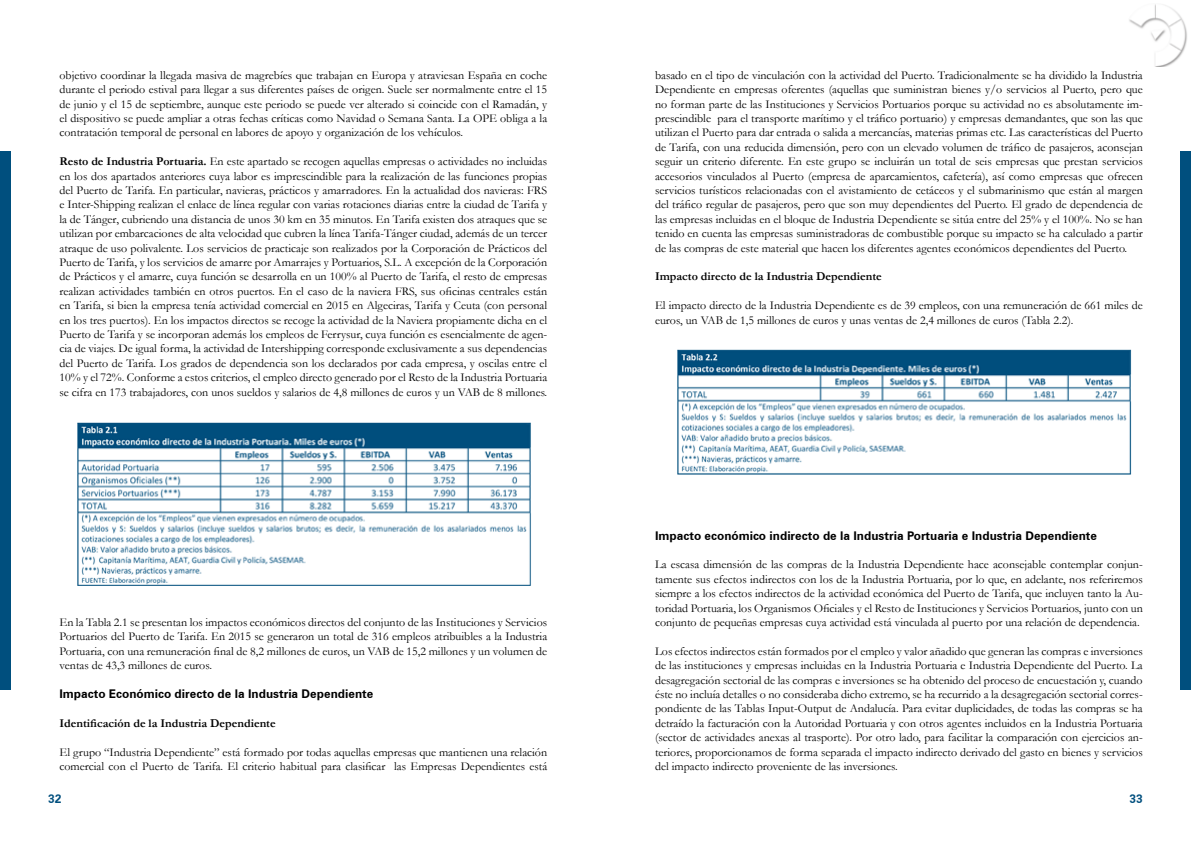
<style>
.page{position:relative;width:1191px;height:842px;background:#fff}
.page>*{position:absolute;margin:0;border:0;box-sizing:border-box;transform-origin:0 0}
.t1{font:12px/14.4px "Garamond";color:#000;text-align:justify}
.t2{font:700 12px "Zurich BT";color:#000}
.t3{font:700 12px "Garamond";color:#000}
.t4{font:700 12px "Zurich BT";color:#004f7e}
.s1{font-weight:700}
</style>
<div class="page">
<img style="left:1129px;top:4px;width:58px;height:62px">
<div style="left:0;top:152px;width:11px;height:538px;background:#004f7e"></div>
<div style="left:1180px;top:152px;width:11px;height:538px;background:#004f7e"></div>
<img style="left:77px;top:422px;width:454px;height:164px">
<img style="left:677px;top:349px;width:455px;height:126px">
<p class="t1" style="left:59px;top:67px;width:489px">objetivo coordinar la llegada masiva de magrebíes que trabajan en Europa y atraviesan España en coche durante el periodo estival para llegar a sus diferentes países de origen. Suele ser normalmente entre el 15 de junio y el 15 de septiembre, aunque este periodo se puede ver alterado si coincide con el Ramadán, y el dispositivo se puede ampliar a otras fechas críticas como Navidad o Semana Santa. La OPE obliga a la contratación temporal de personal en labores de apoyo y organización de los vehículos.</p>
<p class="t1" style="left:59px;top:154px;width:489px"><span class="s1">Resto de Industria Portuaria.</span> En este apartado se recogen aquellas empresas o actividades no incluidas en los dos apartados anteriores cuya labor es imprescindible para la realización de las funciones propias del Puerto de Tarifa. En particular, navieras, prácticos y amarradores. En la actualidad dos navieras: FRS e Inter-Shipping realizan el enlace de línea regular con varias rotaciones diarias entre la ciudad de Tarifa y la de Tánger, cubriendo una distancia de unos 30 km en 35 minutos. En Tarifa existen dos atraques que se utilizan por embarcaciones de alta velocidad que cubren la línea Tarifa-Tánger ciudad, además de un tercer atraque de uso polivalente. Los servicios de practicaje son realizados por la Corporación de Prácticos del Puerto de Tarifa, y los servicios de amarre por Amarrajes y Portuarios, S.L. A excepción de la Corporación de Prácticos y el amarre, cuya función se desarrolla en un 100% al Puerto de Tarifa, el resto de empresas realizan actividades también en otros puertos. En el caso de la naviera FRS, sus oficinas centrales están en Tarifa, si bien la empresa tenía actividad comercial en 2015 en Algeciras, Tarifa y Ceuta (con personal en los tres puertos). En los impactos directos se recoge la actividad de la Naviera propiamente dicha en el Puerto de Tarifa y se incorporan además los empleos de Ferrysur, cuya función es esencialmente de agen&shy;cia de viajes. De igual forma, la actividad de Intershipping corresponde exclusivamente a sus dependencias del Puerto de Tarifa. Los grados de dependencia son los declarados por cada empresa, y oscilas entre el 10% y el 72%. Conforme a estos criterios, el empleo directo generado por el Resto de la Industria Portuaria se cifra en 173 trabajadores, con unos sueldos y salarios de 4,8 millones de euros y un VAB de 8 millones.</p>
<p class="t1" style="left:59px;top:615px;width:489px">En la Tabla 2.1 se presentan los impactos económicos directos del conjunto de las Instituciones y Servicios Portuarios del Puerto de Tarifa. En 2015 se generaron un total de 316 empleos atribuibles a la Industria Portuaria, con una remuneración final de 8,2 millones de euros, un VAB de 15,2 millones y un volumen de ventas de 43,3 millones de euros.</p>
<p class="t2" style="left:59px;top:686px;width:315px">Impacto Económico directo de la Industria Dependiente</p>
<p class="t3" style="left:59px;top:715px;width:218px">Identificación de la Industria Dependiente</p>
<p class="t1" style="left:59px;top:744px;width:489px">El grupo “Industria Dependiente” está formado por todas aquellas empresas que mantienen una relación comercial con el Puerto de Tarifa. El criterio habitual para clasificar las Empresas Dependientes está</p>
<p class="t1" style="left:655px;top:67px;width:489px">basado en el tipo de vinculación con la actividad del Puerto. Tradicionalmente se ha dividido la Industria Dependiente en empresas oferentes (aquellas que suministran bienes y/o servicios al Puerto, pero que no forman parte de las Instituciones y Servicios Portuarios porque su actividad no es absolutamente im&shy;prescindible para el transporte marítimo y el tráfico portuario) y empresas demandantes, que son las que utilizan el Puerto para dar entrada o salida a mercancías, materias primas etc. Las características del Puerto de Tarifa, con una reducida dimensión, pero con un elevado volumen de tráfico de pasajeros, aconsejan seguir un criterio diferente. En este grupo se incluirán un total de seis empresas que prestan servicios accesorios vinculados al Puerto (empresa de aparcamientos, cafetería), así como empresas que ofrecen servicios turísticos relacionadas con el avistamiento de cetáceos y el submarinismo que están al margen del tráfico regular de pasajeros, pero que son muy dependientes del Puerto. El grado de dependencia de las empresas incluidas en el bloque de Industria Dependiente se sitúa entre del 25% y el 100%. No se han tenido en cuenta las empresas suministradoras de combustible porque su impacto se ha calculado a partir de las compras de este material que hacen los diferentes agentes económicos dependientes del Puerto.</p>
<p class="t3" style="left:655px;top:268px;width:228px">Impacto directo de la Industria Dependiente</p>
<p class="t1" style="left:655px;top:298px;width:489px">El impacto directo de la Industria Dependiente es de 39 empleos, con una remuneración de 661 miles de euros, un VAB de 1,5 millones de euros y unas ventas de 2,4 millones de euros (Tabla 2.2).</p>
<p class="t2" style="left:655px;top:528px;width:443px">Impacto económico indirecto de la Industria Portuaria e Industria Dependiente</p>
<p class="t1" style="left:655px;top:557px;width:489px">La escasa dimensión de las compras de la Industria Dependiente hace aconsejable contemplar conjun&shy;tamente sus efectos indirectos con los de la Industria Portuaria, por lo que, en adelante, nos referiremos siempre a los efectos indirectos de la actividad económica del Puerto de Tarifa, que incluyen tanto la Au&shy;toridad Portuaria, los Organismos Oficiales y el Resto de Instituciones y Servicios Portuarios, junto con un conjunto de pequeñas empresas cuya actividad está vinculada al puerto por una relación de dependencia.</p>
<p class="t1" style="left:655px;top:643px;width:489px">Los efectos indirectos están formados por el empleo y valor añadido que generan las compras e inversiones de las instituciones y empresas incluidas en la Industria Portuaria e Industria Dependiente del Puerto. La desagregación sectorial de las compras e inversiones se ha obtenido del proceso de encuestación y, cuando éste no incluía detalles o no consideraba dicho extremo, se ha recurrido a la desagregación sectorial corres&shy;pondiente de las Tablas Input-Output de Andalucía. Para evitar duplicidades, de todas las compras se ha detraído la facturación con la Autoridad Portuaria y con otros agentes incluidos en la Industria Portuaria (sector de actividades anexas al trasporte). Por otro lado, para facilitar la comparación con ejercicios an&shy;teriores, proporcionamos de forma separada el impacto indirecto derivado del gasto en bienes y servicios del impacto indirecto proveniente de las inversiones.</p>
<p class="t4" style="left:48px;top:791px;width:15px">32</p>
<p class="t4" style="left:1129px;top:791px;width:15px">33</p>
</div>
